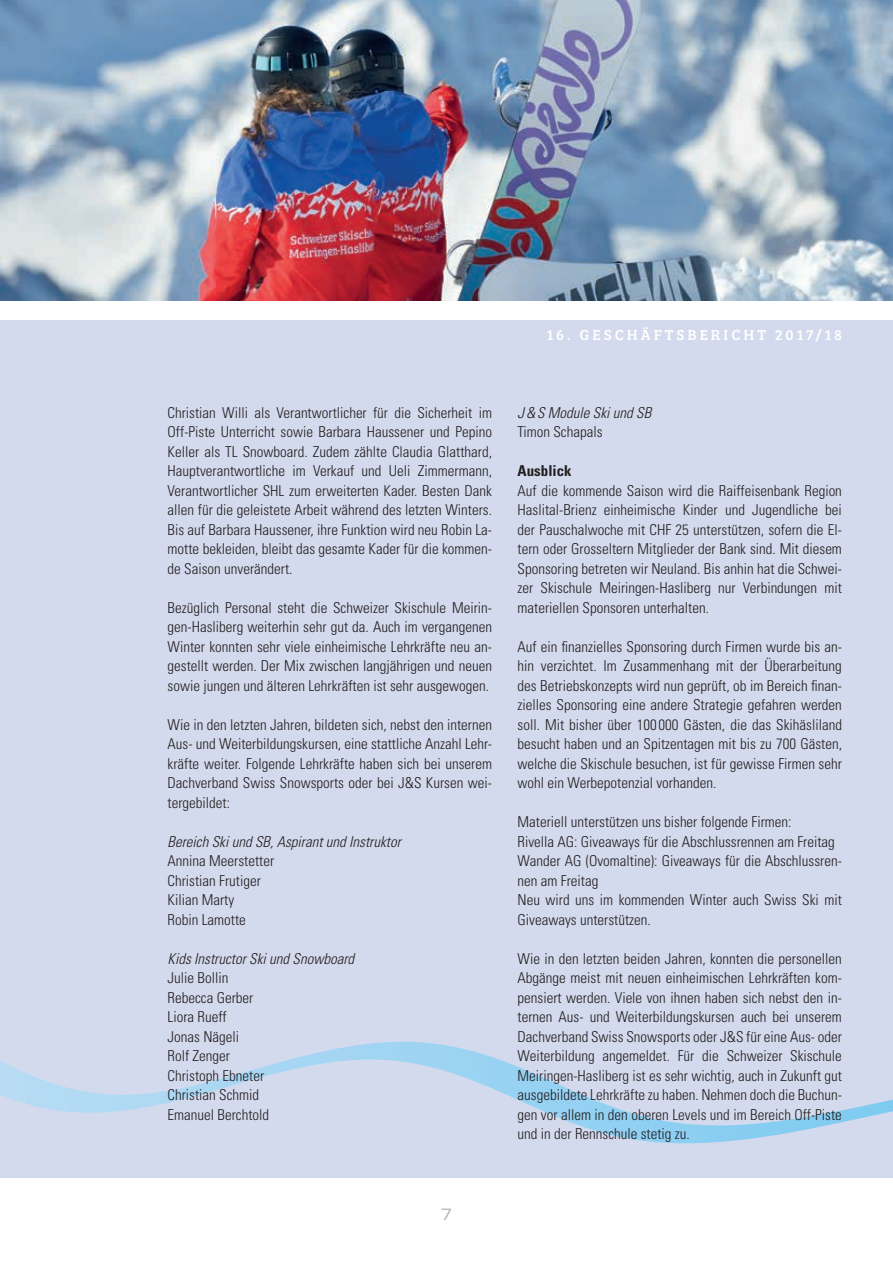
<style>
.page{position:relative;width:893px;height:1263px;background:#fff}
.page>*{position:absolute;margin:0;border:0;box-sizing:border-box;transform-origin:0 0}
.t1{font:expanded 16.5px "Univers LT Std";color:#bcbdc0}
.t2{font:300 condensed 15px/19.5px "Univers LT Std";color:#231f20;text-align:justify}
.t3{font:italic 300 condensed 15px "Univers LT Std";color:#231f20}
.t4{font:15px "Bree Serif";letter-spacing:.2em;color:#fff}
.t5{font:700 condensed 15px "Univers LT Std";color:#231f20}
</style>
<div class="page">
<div style="left:0;top:320px;width:893px;height:858px;background:#d4daed"></div>
<svg style="left:0;top:1042px;width:893px;height:101px"></svg>
<img style="left:0;top:0;width:893px;height:301px">
<p class="t4" style="left:547px;top:323px;width:297px">16. GESCHÄFTSBERICHT 2017/18</p>
<p class="t2" style="left:168px;top:403px;width:326px">Christian Willi als Verantwortlicher für die Sicherheit im Off-Piste Unterricht sowie Barbara Haussener und Pepino Keller als TL Snowboard. Zudem zählte Claudia Glatthard, Hauptverantwortliche im Verkauf und Ueli Zimmermann, Verantwortlicher SHL zum erweiterten Kader. Besten Dank allen für die geleistete Arbeit während des letzten Winters.<br>Bis auf Barbara Haussener, ihre Funktion wird neu Robin La&shy;motte bekleiden, bleibt das gesamte Kader für die kommen&shy;de Saison unverändert.</p>
<p class="t2" style="left:168px;top:598px;width:326px">Bezüglich Personal steht die Schweizer Skischule Meirin&shy;gen-Hasliberg weiterhin sehr gut da. Auch im vergangenen Winter konnten sehr viele einheimische Lehrkräfte neu an&shy;gestellt werden. Der Mix zwischen langjährigen und neuen sowie jungen und älteren Lehrkräften ist sehr ausgewogen.</p>
<p class="t2" style="left:168px;top:715px;width:326px">Wie in den letzten Jahren, bildeten sich, nebst den internen Aus- und Weiterbildungskursen, eine stattliche Anzahl Lehr&shy;kräfte weiter. Folgende Lehrkräfte haben sich bei unserem Dachverband Swiss Snowsports oder bei J&amp;S Kursen wei&shy;tergebildet:</p>
<p class="t3" style="left:168px;top:832px;width:235px">Bereich Ski und SB, Aspirant und Instruktor</p>
<p class="t2" style="left:168px;top:851px;width:108px;text-align:left">Annina Meerstetter<br>Christian Frutiger<br>Kilian Marty<br>Robin Lamotte</p>
<p class="t3" style="left:168px;top:949px;width:188px">Kids Instructor Ski und Snowboard</p>
<p class="t2" style="left:168px;top:968px;width:103px;text-align:left">Julie Bollin<br>Rebecca Gerber<br>Liora Rueff<br>Jonas Nägeli<br>Rolf Zenger<br>Christoph Ebneter<br>Christian Schmid<br>Emanuel Berchtold</p>
<p class="t3" style="left:518px;top:403px;width:135px">J &amp; S Module Ski und SB</p>
<p class="t2" style="left:518px;top:422px;width:87px">Timon Schapals</p>
<p class="t5" style="left:518px;top:462px;width:56px">Ausblick</p>
<p class="t2" style="left:518px;top:481px;width:326px">Auf die kommende Saison wird die Raiffeisenbank Region Haslital-Brienz einheimische Kinder und Jugendliche bei der Pauschalwoche mit CHF 25 unterstützen, sofern die El&shy;tern oder Grosseltern Mitglieder der Bank sind. Mit diesem Sponsoring betreten wir Neuland. Bis anhin hat die Schwei&shy;zer Skischule Meiringen-Hasliberg nur Verbindungen mit materiellen Sponsoren unterhalten.</p>
<p class="t2" style="left:518px;top:637px;width:326px">Auf ein finanzielles Sponsoring durch Firmen wurde bis an&shy;hin verzichtet. Im Zusammenhang mit der Überarbeitung des Betriebskonzepts wird nun geprüft, ob im Bereich finan&shy;zielles Sponsoring eine andere Strategie gefahren werden soll. Mit bisher über 100 000 Gästen, die das Skihäsliland besucht haben und an Spitzentagen mit bis zu 700 Gästen, welche die Skischule besuchen, ist für gewisse Firmen sehr wohl ein Werbepotenzial vorhanden.</p>
<p class="t2" style="left:518px;top:812px;width:326px;text-align:left">Materiell unterstützen uns bisher folgende Firmen:<br>Rivella AG: Giveaways für die Abschlussrennen am Freitag Wander AG (Ovomaltine): Giveaways für die Abschlussren&shy;nen am Freitag<br>Neu wird uns im kommenden Winter auch Swiss Ski mit Giveaways unterstützen.</p>
<p class="t2" style="left:518px;top:949px;width:326px">Wie in den letzten beiden Jahren, konnten die personellen Abgänge meist mit neuen einheimischen Lehrkräften kom&shy;pensiert werden. Viele von ihnen haben sich nebst den in&shy;ternen Aus- und Weiterbildungskursen auch bei unserem Dachverband Swiss Snowsports oder J&amp;S für eine Aus- oder Weiterbildung angemeldet. Für die Schweizer Skischule Meiringen-Hasliberg ist es sehr wichtig, auch in Zukunft gut ausgebildete Lehrkräfte zu haben. Nehmen doch die Buchun&shy;gen vor allem in den oberen Levels und im Bereich Off-Piste und in der Rennschule stetig zu.</p>
<p class="t1" style="left:440px;top:1204px;width:14px">7</p>
</div>
